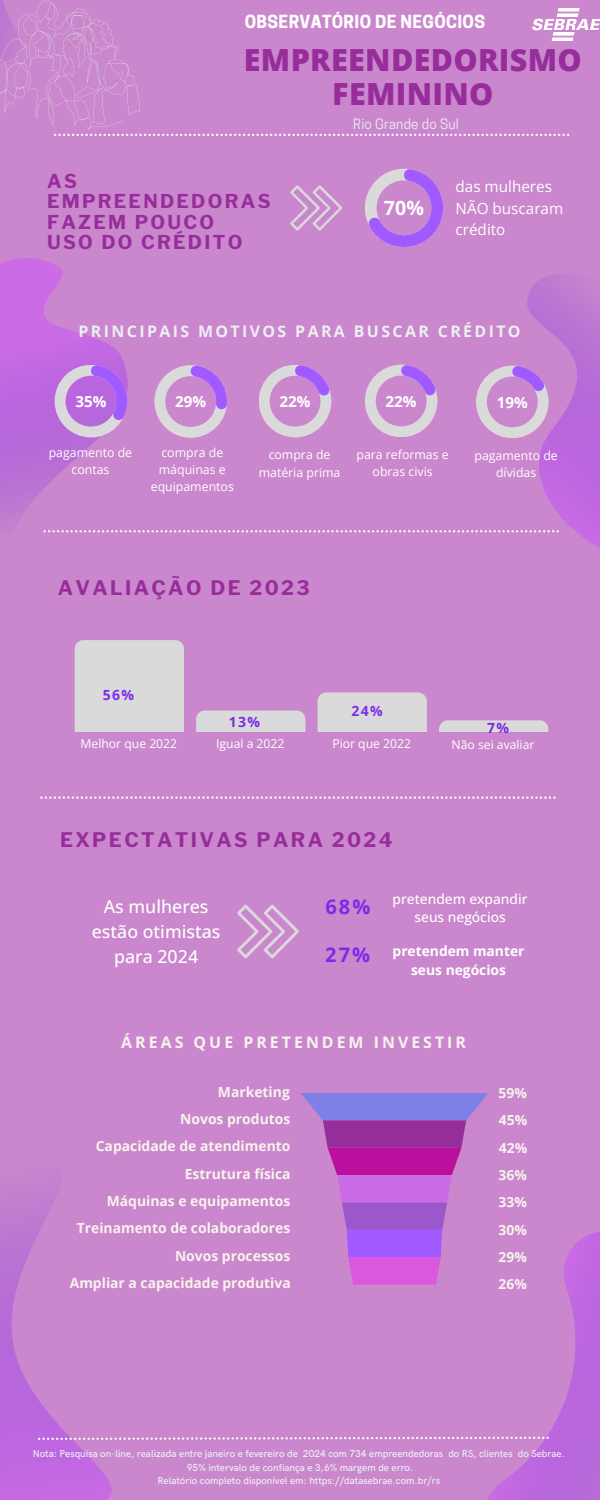
<style>
.page{position:relative;width:600px;height:1500px;background:#ca87cd}
.page>*{position:absolute;margin:0;border:0;box-sizing:border-box;transform-origin:0 0}
.t1{font:800 30.5px/33.8px "Open Sans";letter-spacing:.01em;color:#972d9b;text-align:center}
.t2{font:700 20px "Open Sans";color:#7c2ae8}
.t3{font:700 19.9px "Libre Franklin";letter-spacing:.12em;color:#972d9b}
.t4{font:700 19.6px "Open Sans";color:#fff}
.t5{font:700 19px/20.2px "Libre Franklin";letter-spacing:.12em;color:#972d9b}
.t6{font:500 17.8px/24.8px "Open Sans";color:#fff;text-align:center}
.t7{font:700 17px "Cooper Hewitt";letter-spacing:.02em;color:#fff}
.t8{font:700 15.9px "Open Sans";letter-spacing:.15em;color:#edf0f2}
.t9{font:700 15.9px "Open Sans";letter-spacing:.19em;color:#f8f3ed}
.t10{font:15.3px/21.8px "Open Sans";color:#fff}
.t11{font:700 15.2px "Open Sans";color:#fff}
.t12{font:700 14px "Open Sans";color:#7c2ae8}
.t13{font:700 13.9px/27.3px "Open Sans";color:#f8f3ed;text-align:right}
.t14{font:500 13.8px "Open Sans";color:#fff}
.t15{font:700 13.8px "Open Sans";color:#fff}
.t16{font:13.5px "Cooper Hewitt";letter-spacing:.02em;color:#edf0f2}
.t17{font:12.3px/17.2px "Open Sans";color:#fff;text-align:center}
.t18{font:12.2px "Open Sans";color:#fff}
.t19{font:500 10px "HK Grotesk";color:#edf0f2}
</style>
<div class="page">
<svg style="left:0;top:1202px;width:112px;height:298px"></svg>
<svg style="left:462px;top:1231px;width:138px;height:269px"></svg>
<svg style="left:0;top:258px;width:172px;height:275px"></svg>
<svg style="left:417px;top:275px;width:183px;height:273px"></svg>
<img style="left:569px;top:8px;width:31px;height:33px">
<svg style="left:44px;top:530px;width:515px;height:2px"></svg>
<svg style="left:38px;top:1437px;width:511px;height:3px"></svg>
<svg style="left:40px;top:796px;width:516px;height:3px"></svg>
<div style="left:75px;top:640px;width:109px;height:92px;background:#dadada"></div>
<div style="left:196px;top:711px;width:109px;height:21px;background:#dadada"></div>
<div style="left:318px;top:693px;width:109px;height:39px;background:#dadada"></div>
<svg style="left:439px;top:720px;width:109px;height:12px"></svg>
<svg style="left:237px;top:905px;width:62px;height:53px"></svg>
<svg style="left:301px;top:1093px;width:188px;height:191px"></svg>
<svg style="left:290px;top:185px;width:52px;height:46px"></svg>
<svg style="left:365px;top:169px;width:78px;height:78px"></svg>
<svg style="left:55px;top:365px;width:72px;height:72px;background:#bf85e0"></svg>
<svg style="left:154px;top:365px;width:73px;height:73px"></svg>
<svg style="left:259px;top:365px;width:72px;height:72px"></svg>
<svg style="left:365px;top:365px;width:72px;height:72px"></svg>
<svg style="left:476px;top:366px;width:73px;height:72px"></svg>
<svg style="left:0;top:0;width:569px;height:136px"></svg>
<p class="t7" style="left:245px;top:15px;width:242px">OBSERVATÓRIO DE NEGÓCIOS</p>
<p class="t1" style="left:244px;top:42px;width:339px">EMPREENDEDORISMO<br>FEMININO</p>
<h2 class="t5" style="left:47px;top:171px;width:225px">AS<br>EMPREENDEDORAS<br>FAZEM POUCO<br>USO DO CRÉDITO</h2>
<h3 class="t16" style="left:353px;top:119px;width:107px">Rio Grande do Sul</h3>
<h3 class="t4" style="left:384px;top:195px;width:41px">70%</h3>
<p class="t10" style="left:455px;top:175px;width:109px">das mulheres<br>NÃO buscaram crédito</p>
<p class="t8" style="left:79px;top:320px;width:444px">PRINCIPAIS MOTIVOS PARA BUSCAR CRÉDITO</p>
<h3 class="t11" style="left:75px;top:391px;width:33px">35%</h3>
<h3 class="t11" style="left:175px;top:391px;width:33px">29%</h3>
<h3 class="t11" style="left:280px;top:391px;width:33px">22%</h3>
<h3 class="t11" style="left:386px;top:391px;width:33px">22%</h3>
<h3 class="t11" style="left:497px;top:392px;width:33px">19%</h3>
<p class="t17" style="left:49px;top:443px;width:85px">pagamento de contas</p>
<p class="t17" style="left:161px;top:443px;width:63px">compra de</p>
<p class="t17" style="left:159px;top:461px;width:68px">máquinas e</p>
<p class="t17" style="left:151px;top:478px;width:85px">equipamentos</p>
<h2 class="t17" style="left:269px;top:446px;width:63px">compra de</h2>
<h4 class="t17" style="left:259px;top:463px;width:83px">matéria prima</h4>
<p class="t17" style="left:356px;top:446px;width:94px">para reformas e</p>
<h2 class="t17" style="left:373px;top:463px;width:62px">obras civis</h2>
<h2 class="t17" style="left:474px;top:447px;width:85px">pagamento de</h2>
<p class="t17" style="left:496px;top:464px;width:42px">dívidas</p>
<h6 class="t3" style="left:58px;top:576px;width:254px">AVALIAÇÃO DE 2023</h6>
<p class="t12" style="left:103px;top:685px;width:33px">56%</p>
<p class="t12" style="left:229px;top:712px;width:33px">13%</p>
<p class="t12" style="left:352px;top:702px;width:33px">24%</p>
<p class="t12" style="left:487px;top:718px;width:23px">7%</p>
<p class="t18" style="left:81px;top:735px;width:98px">Melhor que 2022</p>
<p class="t18" style="left:216px;top:735px;width:70px">Igual a 2022</p>
<p class="t18" style="left:332px;top:735px;width:80px">Pior que 2022</p>
<p class="t18" style="left:452px;top:736px;width:84px">Não sei avaliar</p>
<p class="t3" style="left:60px;top:828px;width:334px">EXPECTATIVAS PARA 2024</p>
<p class="t6" style="left:92px;top:894px;width:130px">As mulheres estão otimistas para 2024</p>
<h5 class="t14" style="left:393px;top:889px;width:136px">pretendem expandir</h5>
<p class="t2" style="left:326px;top:893px;width:46px">68%</p>
<p class="t2" style="left:325px;top:941px;width:46px">27%</p>
<p class="t14" style="left:415px;top:908px;width:93px">seus negócios</p>
<p class="t15" style="left:393px;top:941px;width:133px">pretendem manter</p>
<p class="t15" style="left:411px;top:960px;width:96px">seus negócios</p>
<p class="t9" style="left:121px;top:1031px;width:346px">ÁREAS QUE PRETENDEM INVESTIR</p>
<h3 class="t13" style="left:70px;top:1078px;width:222px">Marketing<br>Novos produtos<br>Capacidade de atendimento<br>Estrutura física<br>Máquinas e equipamentos<br>Treinamento de colaboradores<br>Novos processos<br>Ampliar a capacidade produtiva</h3>
<h3 class="t13" style="left:499px;top:1079px;width:30px;text-align:justify">59% 45% 42% 36% 33% 30% 29% 26%</h3>
<h1 class="t19" style="left:33px;top:1448px;width:534px">Nota: Pesquisa on-line, realizada entre janeiro e fevereiro de 2024 com 734 empreendedoras do RS, clientes do Sebrae.</h1>
<p class="t19" style="left:187px;top:1462px;width:228px">95% intervalo de confiança e 3,6% margem de erro.</p>
<h2 class="t19" style="left:158px;top:1475px;width:284px">Relatório completo disponível em: https://datasebrae.com.br/rs</h2>
</div>
